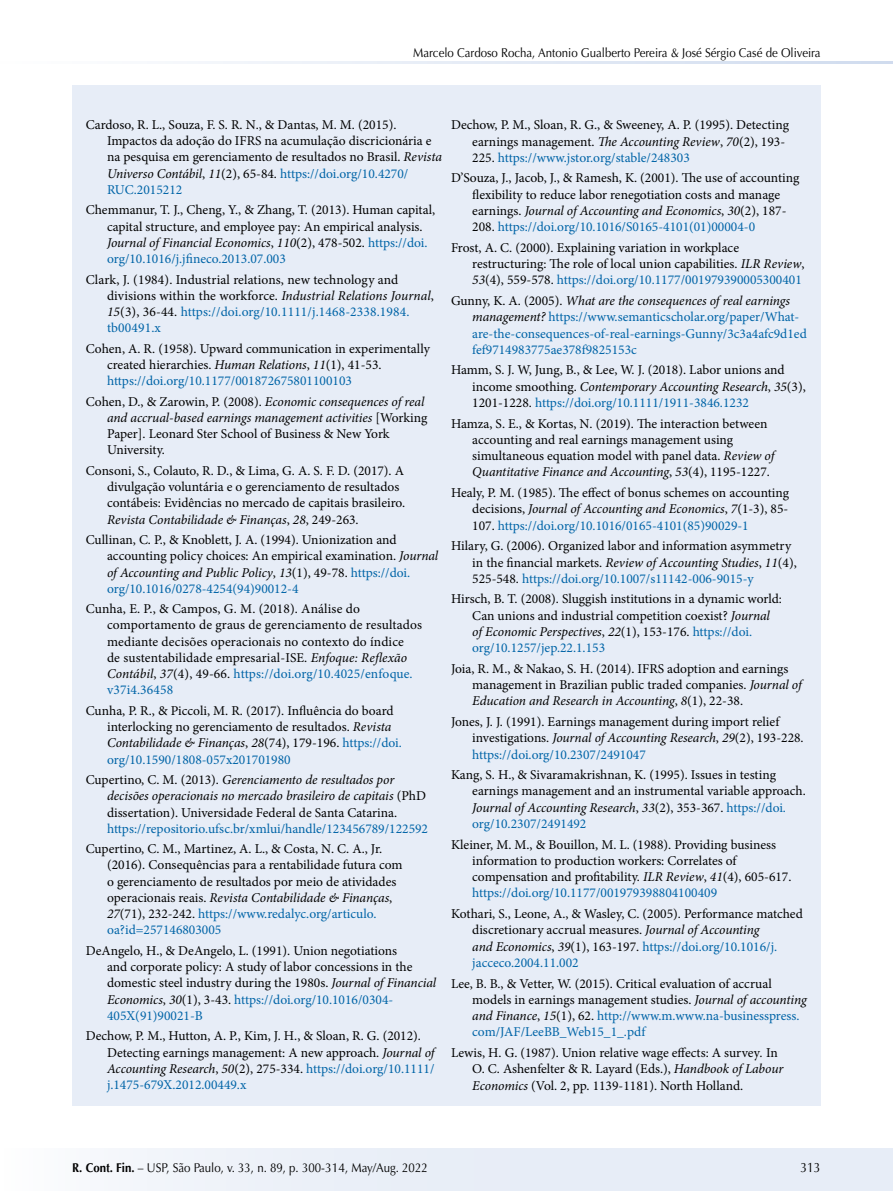
<style>
.page{position:relative;width:893px;height:1191px;background:#fff}
.page>*{position:absolute;margin:0;border:0;box-sizing:border-box;transform-origin:0 0}
.t1{font:13.5px/16.2px "Minion Pro";color:#000}
.t2{font:13.5px/16.4px "Minion Pro";color:#0064a7}
.t3{font:italic 13.5px/16.2px "Minion Pro";letter-spacing:-.005em;color:#000}
.t4{font:13.5px "Optima LT Std";color:#000;scale:.9 1}
.t5{font:12.75px "Optima LT Std";color:#000;scale:.9 1}
.s1{font-style:italic}
.s2{color:#0064a7}
.s3{font-style:normal}
.s4{color:#000}
.s5{font-style:italic;color:#000}
.s6{font-weight:700}
.s7{font-style:inherit}
</style>
<div class="page">
<div style="left:0;top:1148px;width:893px;height:43px;background:#e7edf7"></div>
<hr style="left:0;top:61px;width:893px;height:3px;background:#cfdbee">
<div style="left:72px;top:85px;width:749px;height:1021px;background:#e7edf7"></div>
<p class="t5" style="left:413px;top:45px;width:454px">Marcelo Cardoso Rocha, Antonio Gualberto Pereira &amp; José Sérgio Casé de Oliveira</p>
<p class="t1" style="left:107px;top:117px;width:336px;text-indent:-21px">Cardoso, R. L., Souza, F. S. R. N., &amp; Dantas, M. M. (2015).<br>Impactos da adoção do IFRS na acumulação discricionária e na pesquisa em gerenciamento de resultados no Brasil. <span class="s1">Revista Universo Contábil</span>, <span class="s1">11</span>(2), 65-84. <span class="s2">https://doi.org/10.4270/ RUC.2015212</span></p>
<p class="t1" style="left:107px;top:202px;width:330px;text-indent:-21px">Chemmanur, T. J., Cheng, Y., &amp; Zhang, T. (2013). Human capital, capital structure, and employee pay: An empirical analysis.<br><span class="s1">Journal of Financial Economics</span>, <span class="s1">110</span>(2), 478-502. <span class="s2">https://doi. org/10.1016/j.jfineco.2013.07.003</span></p>
<p class="t1" style="left:107px;top:271px;width:328px;text-indent:-21px">Clark, J. (1984). Industrial relations, new technology and divisions within the workforce. <span class="s1">Industrial Relations Journal</span>, <span class="s1">15</span>(3), 36-44. <span class="s2">https://doi.org/10.1111/j.1468-2338.1984. tb00491.x</span></p>
<p class="t1" style="left:107px;top:340px;width:324px;text-indent:-21px">Cohen, A. R. (1958). Upward communication in experimentally created hierarchies. <span class="s1">Human Relations</span>, <span class="s1">11</span>(1), 41-53. <span class="s2">https://doi.org/10.1177/001872675801100103</span></p>
<p class="t1" style="left:107px;top:393px;width:322px;text-indent:-21px">Cohen, D., &amp; Zarowin, P. (2008). <span class="s1">Economic consequences of real and accrual-based earnings management activities</span> [Working Paper]. Leonard Ster School of Business &amp; New York University.</p>
<p class="t1" style="left:107px;top:462px;width:300px;text-indent:-21px">Consoni, S., Colauto, R. D., &amp; Lima, G. A. S. F. D. (2017). A divulgação voluntária e o gerenciamento de resultados contábeis: Evidências no mercado de capitais brasileiro.<br><span class="s1">Revista Contabilidade &amp; Finanças</span>, <span class="s1">28</span>, 249-263.</p>
<p class="t1" style="left:107px;top:531px;width:333px;text-indent:-21px">Cullinan, C. P., &amp; Knoblett, J. A. (1994). Unionization and accounting policy choices: An empirical examination. <span class="s1">Journal of Accounting and Public Policy</span>, <span class="s1">13</span>(1), 49-78. <span class="s2">https://doi. org/10.1016/0278-4254(94)90012-4</span></p>
<p class="t1" style="left:107px;top:601px;width:317px;text-indent:-21px">Cunha, E. P., &amp; Campos, G. M. (2018). Análise do comportamento de graus de gerenciamento de resultados mediante decisões operacionais no contexto do índice<br>de sustentabilidade empresarial-ISE. <span class="s1">Enfoque: Reflexão Contábil</span>, <span class="s1">37</span>(4), 49-66. <span class="s2">https://doi.org/10.4025/enfoque. v37i4.36458</span></p>
<p class="t1" style="left:107px;top:702px;width:296px;text-indent:-21px">Cunha, P. R., &amp; Piccoli, M. R. (2017). Influência do board interlocking no gerenciamento de resultados. <span class="s1">Revista Contabilidade &amp; Finanças</span>, <span class="s1">28</span>(74), 179-196. <span class="s2">https://doi. org/10.1590/1808-057x201701980</span></p>
<p class="t3" style="left:107px;top:771px;width:320px;text-indent:-21px"><span class="s3">Cupertino, C. M. (2013).</span> Gerenciamento de resultados por decisões operacionais no mercado brasileiro de capitais <span class="s3">(PhD dissertation). Universidade Federal de Santa Catarina.</span></p>
<p class="t2" style="left:107px;top:820px;width:323px">https://repositorio.ufsc.br/xmlui/handle/123456789/122592</p>
<p class="t1" style="left:107px;top:841px;width:297px;text-indent:-21px">Cupertino, C. M., Martinez, A. L., &amp; Costa, N. C. A., Jr. (2016). Consequências para a rentabilidade futura com o gerenciamento de resultados por meio de atividades operacionais reais. <span class="s1">Revista Contabilidade &amp; Finanças</span>, <span class="s1">27</span>(71), 232-242. <span class="s2">https://www.redalyc.org/articulo. oa?id=257146803005</span></p>
<p class="t1" style="left:107px;top:942px;width:331px;text-indent:-21px">DeAngelo, H., &amp; DeAngelo, L. (1991). Union negotiations<br>and corporate policy: A study of labor concessions in the domestic steel industry during the 1980s. <span class="s1">Journal of Financial Economics</span>, <span class="s1">30</span>(1), 3-43. <span class="s2">https://doi.org/10.1016/0304- 405X(91)90021-B</span></p>
<p class="t1" style="left:107px;top:1028px;width:329px;text-indent:-21px">Dechow, P. M., Hutton, A. P., Kim, J. H., &amp; Sloan, R. G. (2012).<br>Detecting earnings management: A new approach. <span class="s1">Journal of Accounting Research</span>, <span class="s1">50</span>(2), 275-334. <span class="s2">https://doi.org/10.1111/ j.1475-679X.2012.00449.x</span></p>
<p class="t1" style="left:472px;top:117px;width:318px;text-indent:-21px">Dechow, P. M., Sloan, R. G., &amp; Sweeney, A. P. (1995). Detecting earnings management. <span class="s1">The Accounting Review</span>, <span class="s1">70</span>(2), 193-<br>225. <span class="s2">https://www.jstor.org/stable/248303</span></p>
<p class="t1" style="left:472px;top:170px;width:329px;text-indent:-21px">D’Souza, J., Jacob, J., &amp; Ramesh, K. (2001). The use of accounting flexibility to reduce labor renegotiation costs and manage earnings. <span class="s1">Journal of Accounting and Economics</span>, <span class="s1">30</span>(2), 187- 208. <span class="s2">https://doi.org/10.1016/S0165-4101(01)00004-0</span></p>
<p class="t1" style="left:472px;top:239px;width:334px;text-indent:-21px">Frost, A. C. (2000). Explaining variation in workplace restructuring: The role of local union capabilities. <span class="s1">ILR Review</span>,<br><span class="s1">53</span>(4), 559-578. <span class="s2">https://doi.org/10.1177/001979390005300401</span></p>
<p class="t2" style="left:472px;top:292px;width:336px;text-indent:-21px"><span class="s4">Gunny, K. A. (2005).</span> <span class="s5">What are the consequences of real earnings management?</span> https://www.semanticscholar.org/paper/What&shy;are-the-consequences-of-real-earnings-Gunny/3c3a4afc9d1ed fef9714983775ae378f9825153c</p>
<p class="t1" style="left:472px;top:362px;width:335px;text-indent:-21px">Hamm, S. J. W, Jung, B., &amp; Lee, W. J. (2018). Labor unions and income smoothing. <span class="s1">Contemporary Accounting Research</span>, <span class="s1">35</span>(3),<br>1201-1228. <span class="s2">https://doi.org/10.1111/1911-3846.1232</span></p>
<p class="t1" style="left:472px;top:415px;width:304px;text-indent:-21px">Hamza, S. E., &amp; Kortas, N. (2019). The interaction between accounting and real earnings management using simultaneous equation model with panel data. <span class="s1">Review of Quantitative Finance and Accounting</span>, <span class="s1">53</span>(4), 1195-1227.</p>
<p class="t1" style="left:472px;top:484px;width:318px;text-align:justify;text-indent:-21px">Healy, P. M. (1985). The effect of bonus schemes on accounting decisions, <span class="s1">Journal of Accounting and Economics</span>, <span class="s1">7</span>(1-3), 85- 107. <span class="s2">https://doi.org/10.1016/0165-4101(85)90029-1</span></p>
<p class="t1" style="left:472px;top:538px;width:326px;text-indent:-21px">Hilary, G. (2006). Organized labor and information asymmetry in the financial markets. <span class="s1">Review of Accounting Studies</span>, <span class="s1">11</span>(4),<br>525-548. <span class="s2">https://doi.org/10.1007/s11142-006-9015-y</span></p>
<p class="t1" style="left:472px;top:591px;width:311px;text-indent:-21px">Hirsch, B. T. (2008). Sluggish institutions in a dynamic world:<br>Can unions and industrial competition coexist? <span class="s1">Journal of Economic Perspectives</span>, <span class="s1">22</span>(1), 153-176. <span class="s2">https://doi. org/10.1257/jep.22.1.153</span></p>
<p class="t1" style="left:472px;top:660px;width:331px;text-indent:-21px">Joia, R. M., &amp; Nakao, S. H. (2014). IFRS adoption and earnings management in Brazilian public traded companies. <span class="s1">Journal of<br>Education and Research in Accounting</span>, <span class="s1">8</span>(1), 22-38.</p>
<p class="t1" style="left:472px;top:713px;width:333px;text-indent:-21px">Jones, J. J. (1991). Earnings management during import relief investigations. <span class="s1">Journal of Accounting Research</span>, <span class="s1">29</span>(2), 193-228. <span class="s2">https://doi.org/10.2307/2491047</span></p>
<p class="t1" style="left:472px;top:766px;width:335px;text-indent:-21px">Kang, S. H., &amp; Sivaramakrishnan, K. (1995). Issues in testing earnings management and an instrumental variable approach.<br><span class="s1">Journal of Accounting Research</span>, <span class="s1">33</span>(2), 353-367. <span class="s2">https://doi. org/10.2307/2491492</span></p>
<p class="t1" style="left:472px;top:836px;width:321px;text-indent:-21px">Kleiner, M. M., &amp; Bouillon, M. L. (1988). Providing business information to production workers: Correlates of compensation and profitability. <span class="s1">ILR Review</span>, <span class="s1">41</span>(4), 605-617. <span class="s2">https://doi.org/10.1177/001979398804100409</span></p>
<p class="t1" style="left:472px;top:905px;width:332px;text-indent:-21px">Kothari, S., Leone, A., &amp; Wasley, C. (2005). Performance matched discretionary accrual measures. <span class="s1">Journal of Accounting<br>and Economics</span>, <span class="s1">39</span>(1), 163-197. <span class="s2">https://doi.org/10.1016/j. jacceco.2004.11.002</span></p>
<p class="t1" style="left:472px;top:975px;width:336px;text-indent:-21px">Lee, B. B., &amp; Vetter, W. (2015). Critical evaluation of accrual models in earnings management studies. <span class="s1">Journal of accounting and Finance</span>, <span class="s1">15</span>(1), 62. <span class="s2">http://www.m.www.na-businesspress. com/JAF/LeeBB_Web15_1_.pdf</span></p>
<p class="t1" style="left:472px;top:1044px;width:313px;text-indent:-21px">Lewis, H. G. (1987). Union relative wage effects: A survey<span class="s1">.</span> In<br>O. C. Ashenfelter &amp; R. Layard (Eds.), <span class="s1">Handbook of Labour<br>Economics</span> (Vol. 2, pp. 1139-1181). North Holland.</p>
<p class="t5" style="left:72px;top:1160px;width:396px"><span class="s6">R. Cont. Fin.</span> – USP, São Paulo, v. 33, n. 89, p. 300-<span class="s7">314</span>, May<span class="s7">/</span>Aug. 2022</p>
<p class="t4" style="left:800px;top:1160px;width:24px">313</p>
</div>
